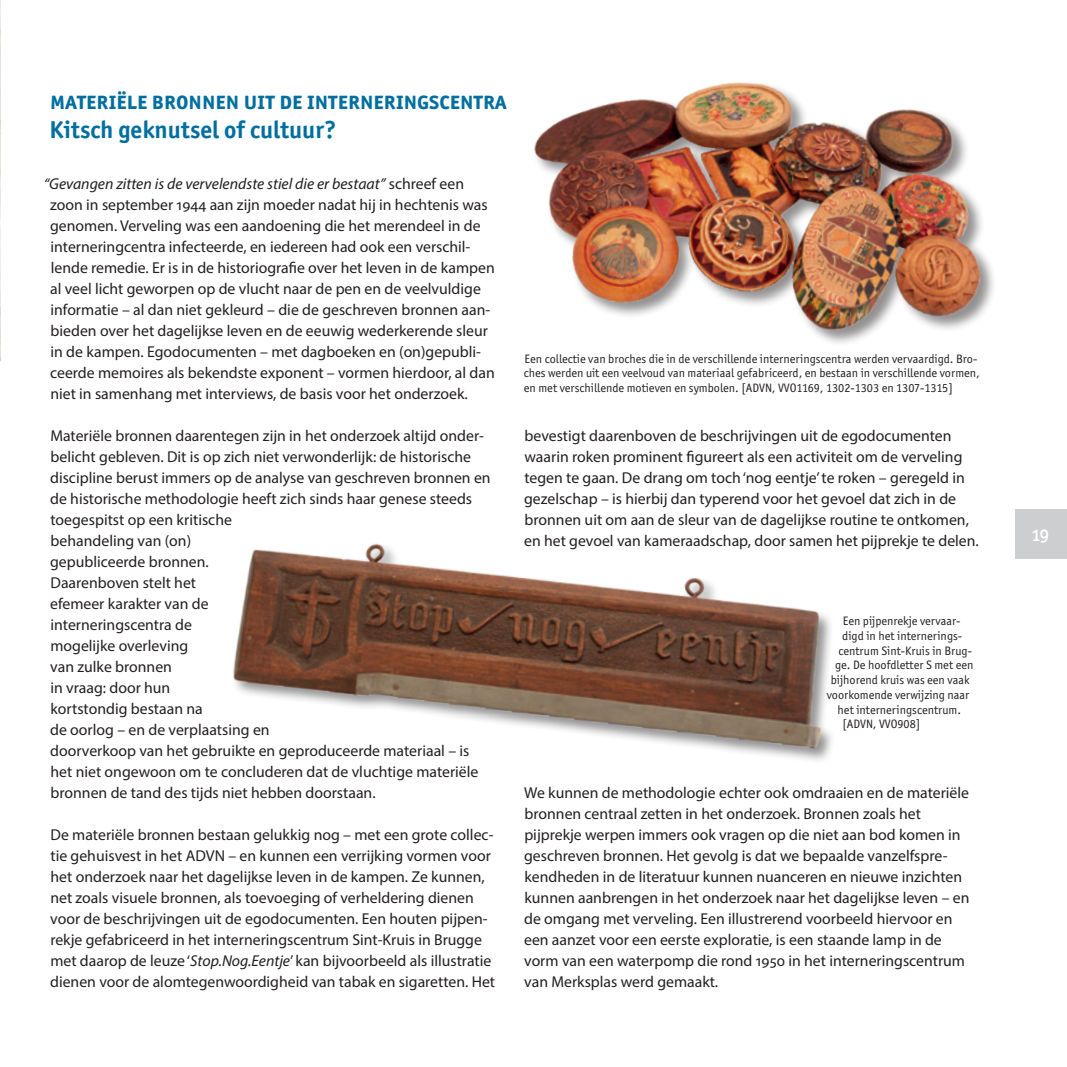
<style>
.page{position:relative;width:1067px;height:1067px;background:#fff}
.page>*{position:absolute;margin:0;border:0;box-sizing:border-box;transform-origin:0 0}
.titel{font:24.5px "Officina San ITC Bold SC";color:#006fa0}
.titel-2{font:700 24.5px "Officina San ITC";color:#006fa0}
.t1{font:19.25px "Officina San ITC Medium OS";color:#fff}
.broodtekst{font:15.75px/21px "Myriad Pro";color:#231f20}
.bijschrift{font:12.25px/14.7px "Officina San ITC";color:#231f20}
.s1{font-style:italic}
</style>
<div class="page">
<div style="left:1015px;top:508px;width:52px;height:50px;background:#cdced0"></div>
<img style="left:0;top:0;width:1px;height:361px">
<img style="left:534px;top:82px;width:460px;height:261px">
<img style="left:233px;top:543px;width:599px;height:213px">
<p class="titel" style="left:50px;top:85px;width:458px">materiële bronnen uit de interneringscentra</p>
<p class="titel-2" style="left:50px;top:115px;width:288px">Kitsch geknutsel of cultuur?</p>
<p class="broodtekst" style="left:50px;top:173px;width:446px;text-indent:-6px"><span class="s1">“Gevangen zitten is de vervelendste stiel die er bestaat”</span> schreef een zoon in september 1944 aan zijn moeder nadat hij in hechtenis was genomen. Verveling was een aandoening die het merendeel in de interneringcentra infecteerde, en iedereen had ook een verschil&shy;lende remedie. Er is in de historiografie over het leven in de kampen al veel licht geworpen op de vlucht naar de pen en de veelvuldige informatie – al dan niet gekleurd – die de geschreven bronnen aan&shy;bieden over het dagelijkse leven en de eeuwig wederkerende sleur in de kampen. Egodocumenten – met dagboeken en (on)gepubli&shy;ceerde memoires als bekendste exponent – vormen hierdoor, al dan niet in samenhang met interviews, de basis voor het onderzoek.</p>
<p class="broodtekst" style="left:50px;top:425px;width:442px">Materiële bronnen daarentegen zijn in het onderzoek altijd onder&shy;belicht gebleven. Dit is op zich niet verwonderlijk: de historische discipline berust immers op de analyse van geschreven bronnen en de historische methodologie heeft zich sinds haar genese steeds toegespitst op een kritische<br>behandeling van (on)<br>gepubliceerde bronnen.<br>Daarenboven stelt het<br>efemeer karakter van de<br>interneringscentra de<br>mogelijke overleving<br>van zulke bronnen<br>in vraag: door hun<br>kortstondig bestaan na<br>de oorlog – en de verplaatsing en<br>doorverkoop van het gebruikte en geproduceerde materiaal – is het niet ongewoon om te concluderen dat de vluchtige materiële bronnen de tand des tijds niet hebben doorstaan.</p>
<p class="broodtekst" style="left:50px;top:824px;width:446px">De materiële bronnen bestaan gelukkig nog – met een grote collec&shy;tie gehuisvest in het ADVN – en kunnen een verrijking vormen voor het onderzoek naar het dagelijkse leven in de kampen. Ze kunnen, net zoals visuele bronnen, als toevoeging of verheldering dienen voor de beschrijvingen uit de egodocumenten. Een houten pijpen&shy;rekje gefabriceerd in het interneringscentrum Sint-Kruis in Brugge met daarop de leuze ‘<span class="s1">Stop.Nog.Eentje</span>’ kan bijvoorbeeld als illustratie dienen voor de alomtegenwoordigheid van tabak en sigaretten. Het</p>
<p class="bijschrift" style="left:524px;top:351px;width:457px">Een collectie van broches die in de verschillende interneringscentra werden vervaardigd. Bro&shy;ches werden uit een veelvoud van materiaal gefabriceerd, en bestaan in verschillende vormen, en met verschillende motieven en symbolen. [ADVN, VVO1169, 1302-1303 en 1307-1315]</p>
<p class="broodtekst" style="left:524px;top:425px;width:456px">bevestigt daarenboven de beschrijvingen uit de egodocumenten waarin roken prominent figureert als een activiteit om de verveling tegen te gaan. De drang om toch ‘nog eentje’ te roken – geregeld in gezelschap – is hierbij dan typerend voor het gevoel dat zich in de bronnen uit om aan de sleur van de dagelijkse routine te ontkomen, en het gevoel van kameraadschap, door samen het pijprekje te delen.</p>
<p class="bijschrift" style="left:842px;top:614px;width:119px">Een pijpenrekje vervaar-</p>
<p class="bijschrift" style="left:842px;top:628px;width:121px">digd in het internerings-</p>
<p class="bijschrift" style="left:838px;top:643px;width:135px">centrum Sint-Kruis in Brug-</p>
<p class="bijschrift" style="left:835px;top:658px;width:140px">ge. De hoofdletter S met een</p>
<p class="bijschrift" style="left:830px;top:672px;width:140px">bijhorend kruis was een vaak</p>
<p class="bijschrift" style="left:826px;top:687px;width:144px">voorkomende verwijzing naar</p>
<p class="bijschrift" style="left:837px;top:702px;width:125px">het interneringscentrum.</p>
<p class="bijschrift" style="left:842px;top:716px;width:79px">[ADVN, VVO908]</p>
<p class="broodtekst" style="left:524px;top:782px;width:447px">We kunnen de methodologie echter ook omdraaien en de materiële bronnen centraal zetten in het onderzoek. Bronnen zoals het pijprekje werpen immers ook vragen op die niet aan bod komen in geschreven bronnen. Het gevolg is dat we bepaalde vanzelfspre&shy;kendheden in de literatuur kunnen nuanceren en nieuwe inzichten kunnen aanbrengen in het onderzoek naar het dagelijkse leven – en de omgang met verveling. Een illustrerend voorbeeld hiervoor en een aanzet voor een eerste exploratie, is een staande lamp in de vorm van een waterpomp die rond 1950 in het interneringscentrum van Merksplas werd gemaakt.</p>
<p class="t1" style="left:1031px;top:523px;width:19px">19</p>
</div>
